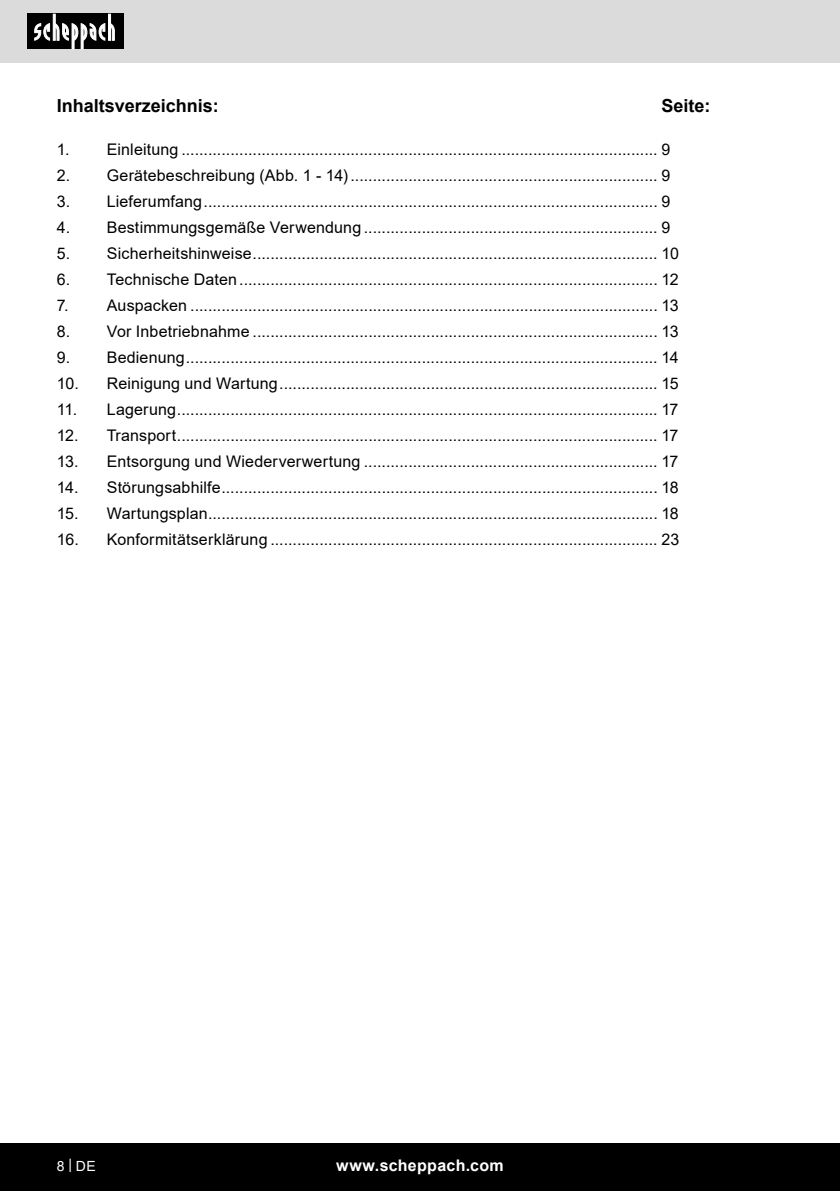
<style>
.page{position:relative;width:840px;height:1191px;background:#fff}
.page>*{position:absolute;margin:0;border:0;box-sizing:border-box;transform-origin:0 0}
.TOC_title{font:700 18px "Arial";color:#000}
.t1{font:16px "Arial";letter-spacing:.01em;color:#000}
.t2{font:700 16px "Arial";letter-spacing:.02em;color:#fff}
.t3{font:14px "Arial";color:#fff}
</style>
<div class="page">
<div style="left:0;top:0;width:839px;height:63px;background:#dbdbdb"></div>
<div style="left:0;top:1143px;width:839px;height:48px;background:#000"></div>
<div style="left:27px;top:14px;width:96px;height:35px;background:#000"></div>
<svg style="left:34px;top:14px;width:81px;height:35px"></svg>
<p class="TOC_title" style="left:57px;top:93px;width:164px">Inhaltsverzeichnis:</p>
<p class="TOC_title" style="left:661px;top:93px;width:51px">Seite:</p>
<p class="t1" style="left:57px;top:138px;width:614px">1. Einleitung ........................................................................................................... 9</p>
<p class="t1" style="left:57px;top:164px;width:614px">2. Gerätebeschreibung (Abb. 1 - 14)..................................................................... 9</p>
<p class="t1" style="left:57px;top:190px;width:614px">3. Lieferumfang...................................................................................................... 9</p>
<p class="t1" style="left:57px;top:216px;width:614px">4. Bestimmungsgemäße Verwendung .................................................................. 9</p>
<p class="t1" style="left:57px;top:242px;width:623px">5. Sicherheitshinweise........................................................................................... 10</p>
<p class="t1" style="left:57px;top:268px;width:623px">6. Technische Daten.............................................................................................. 12</p>
<p class="t1" style="left:57px;top:294px;width:623px">7. Auspacken ......................................................................................................... 13</p>
<p class="t1" style="left:57px;top:320px;width:623px">8. Vor Inbetriebnahme ........................................................................................... 13</p>
<p class="t1" style="left:57px;top:346px;width:623px">9. Bedienung.......................................................................................................... 14</p>
<p class="t1" style="left:57px;top:372px;width:623px">10. Reinigung und Wartung..................................................................................... 15</p>
<p class="t1" style="left:57px;top:398px;width:623px">11. Lagerung............................................................................................................ 17</p>
<p class="t1" style="left:57px;top:424px;width:623px">12. Transport............................................................................................................ 17</p>
<p class="t1" style="left:57px;top:450px;width:623px">13. Entsorgung und Wiederverwertung .................................................................. 17</p>
<p class="t1" style="left:57px;top:476px;width:623px">14. Störungsabhilfe.................................................................................................. 18</p>
<p class="t1" style="left:57px;top:502px;width:623px">15. Wartungsplan..................................................................................................... 18</p>
<p class="t1" style="left:57px;top:528px;width:623px">16. Konformitätserklärung ....................................................................................... 23</p>
<p class="t3" style="left:57px;top:1156px;width:40px">8 | DE</p>
<p class="t2" style="left:336px;top:1154px;width:169px">www.scheppach.com</p>
</div>
